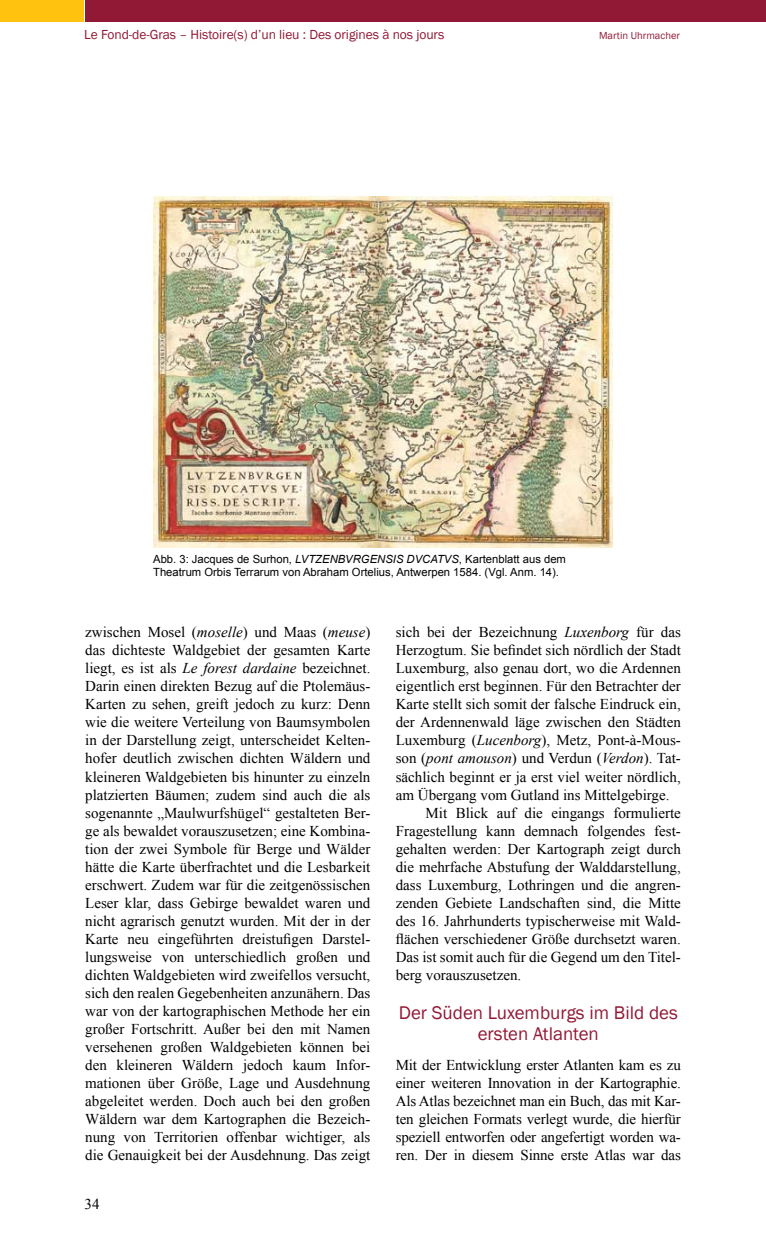
<style>
.page{position:relative;width:766px;height:1255px;background:#fff}
.page>*{position:absolute;margin:0;border:0;box-sizing:border-box;transform-origin:0 0}
.t1{font:18.9px/21px "Franklin Gothic";color:#921936;text-align:center}
.t2{font:15px/18px "Times New Roman";color:#000;text-align:justify}
.t3{font:13.5px "Franklin Gothic";letter-spacing:-.005em;color:#921936}
.t4{font:11.25px/12.9px "Arial";color:#000}
.t5{font:10.5px "Franklin Gothic";color:#921936}
.s1{font-style:italic}
</style>
<div class="page">
<div style="left:85px;top:0;width:680px;height:21px;background:#921936"></div>
<div style="left:0;top:0;width:83px;height:21px;background:#ffc20e"></div>
<img style="left:153px;top:196px;width:459px;height:351px">
<p class="t3" style="left:84px;top:26px;width:361px">Le Fond-de-Gras – Histoire(s) d’un lieu : Des origines à nos jours</p>
<p class="t5" style="left:599px;top:29px;width:82px">Martin Uhrmacher</p>
<p class="t4" style="left:153px;top:553px;width:414px">Abb. 3: Jacques de Surhon, <span class="s1">LVTZENBVRGENSIS DVCATVS</span>, Kartenblatt aus dem<br>Theatrum Orbis Terrarum von Abraham Ortelius, Antwerpen 1584. (Vgl. Anm. 14).</p>
<p class="t2" style="left:85px;top:623px;width:286px">zwischen Mosel (<span class="s1">moselle</span>) und Maas (<span class="s1">meuse</span>) das dichteste Waldgebiet der gesamten Karte liegt, es ist als <span class="s1">Le forest dardaine</span> bezeichnet.<br>Darin einen direkten Bezug auf die Ptolemäus-Karten zu sehen, greift jedoch zu kurz: Denn wie die weitere Verteilung von Baumsymbolen in der Darstellung zeigt, unterscheidet Kelten&shy;hofer deutlich zwischen dichten Wäldern und kleineren Waldgebieten bis hinunter zu einzeln platzierten Bäumen; zudem sind auch die als sogenannte „Maulwurfshügel“ gestalteten Ber&shy;ge als bewaldet vorauszusetzen; eine Kombina&shy;tion der zwei Symbole für Berge und Wälder hätte die Karte überfrachtet und die Lesbarkeit erschwert. Zudem war für die zeitgenössischen Leser klar, dass Gebirge bewaldet waren und nicht agrarisch genutzt wurden. Mit der in der Karte neu eingeführten dreistufigen Darstel&shy;lungsweise von unterschiedlich großen und dichten Waldgebieten wird zweifellos versucht, sich den realen Gegebenheiten anzunähern. Das war von der kartographischen Methode her ein großer Fortschritt. Außer bei den mit Namen versehenen großen Waldgebieten können bei den kleineren Wäldern jedoch kaum Infor&shy;mationen über Größe, Lage und Ausdehnung abgeleitet werden. Doch auch bei den großen Wäldern war dem Kartographen die Bezeich&shy;nung von Territorien offenbar wichtiger, als die Genauigkeit bei der Ausdehnung. Das zeigt</p>
<p class="t2" style="left:395px;top:623px;width:286px">sich bei der Bezeichnung <span class="s1">Luxenborg</span> für das</p>
<p class="t2" style="left:395px;top:641px;width:286px">Herzogtum. Sie befindet sich nördlich der Stadt</p>
<p class="t2" style="left:395px;top:659px;width:286px">Luxemburg, also genau dort, wo die Ardennen</p>
<p class="t2" style="left:395px;top:677px;width:286px">eigentlich erst beginnen. Für den Betrachter der</p>
<p class="t2" style="left:395px;top:695px;width:286px">Karte stellt sich somit der falsche Eindruck ein,</p>
<p class="t2" style="left:395px;top:713px;width:286px">der Ardennenwald läge zwischen den Städten</p>
<p class="t2" style="left:395px;top:731px;width:286px">Luxemburg (<span class="s1">Lucenborg</span>), Metz, Pont-à-Mous-</p>
<p class="t2" style="left:395px;top:749px;width:286px">son (<span class="s1">pont amouson</span>) und Verdun (<span class="s1">Verdon</span>). Tat-</p>
<p class="t2" style="left:395px;top:767px;width:286px">sächlich beginnt er ja erst viel weiter nördlich,</p>
<p class="t2" style="left:395px;top:785px;width:275px">am Übergang vom Gutland ins Mittelgebirge.</p>
<p class="t2" style="left:425px;top:803px;width:257px">Mit Blick auf die eingangs formulierte</p>
<p class="t2" style="left:395px;top:821px;width:286px">Fragestellung kann demnach folgendes fest-</p>
<p class="t2" style="left:395px;top:839px;width:286px">gehalten werden: Der Kartograph zeigt durch</p>
<p class="t2" style="left:395px;top:857px;width:286px">die mehrfache Abstufung der Walddarstellung,</p>
<p class="t2" style="left:395px;top:875px;width:286px">dass Luxemburg, Lothringen und die angren-</p>
<p class="t2" style="left:395px;top:893px;width:286px">zenden Gebiete Landschaften sind, die Mitte</p>
<p class="t2" style="left:395px;top:911px;width:286px">des 16. Jahrhunderts typischerweise mit Wald-</p>
<p class="t2" style="left:395px;top:929px;width:286px">flächen verschiedener Größe durchsetzt waren.</p>
<p class="t2" style="left:395px;top:947px;width:286px">Das ist somit auch für die Gegend um den Titel-</p>
<p class="t2" style="left:395px;top:965px;width:127px">berg vorauszusetzen.</p>
<p class="t1" style="left:398px;top:1002px;width:280px">Der Süden Luxemburgs im Bild des ersten Atlanten</p>
<p class="t2" style="left:395px;top:1055px;width:286px">Mit der Entwicklung erster Atlanten kam es zu einer weiteren Innovation in der Kartographie.<br>Als Atlas bezeichnet man ein Buch, das mit Kar&shy;ten gleichen Formats verlegt wurde, die hierfür speziell entworfen oder angefertigt worden wa&shy;ren. Der in diesem Sinne erste Atlas war das</p>
<p class="t2" style="left:85px;top:1194px;width:17px">34</p>
</div>
